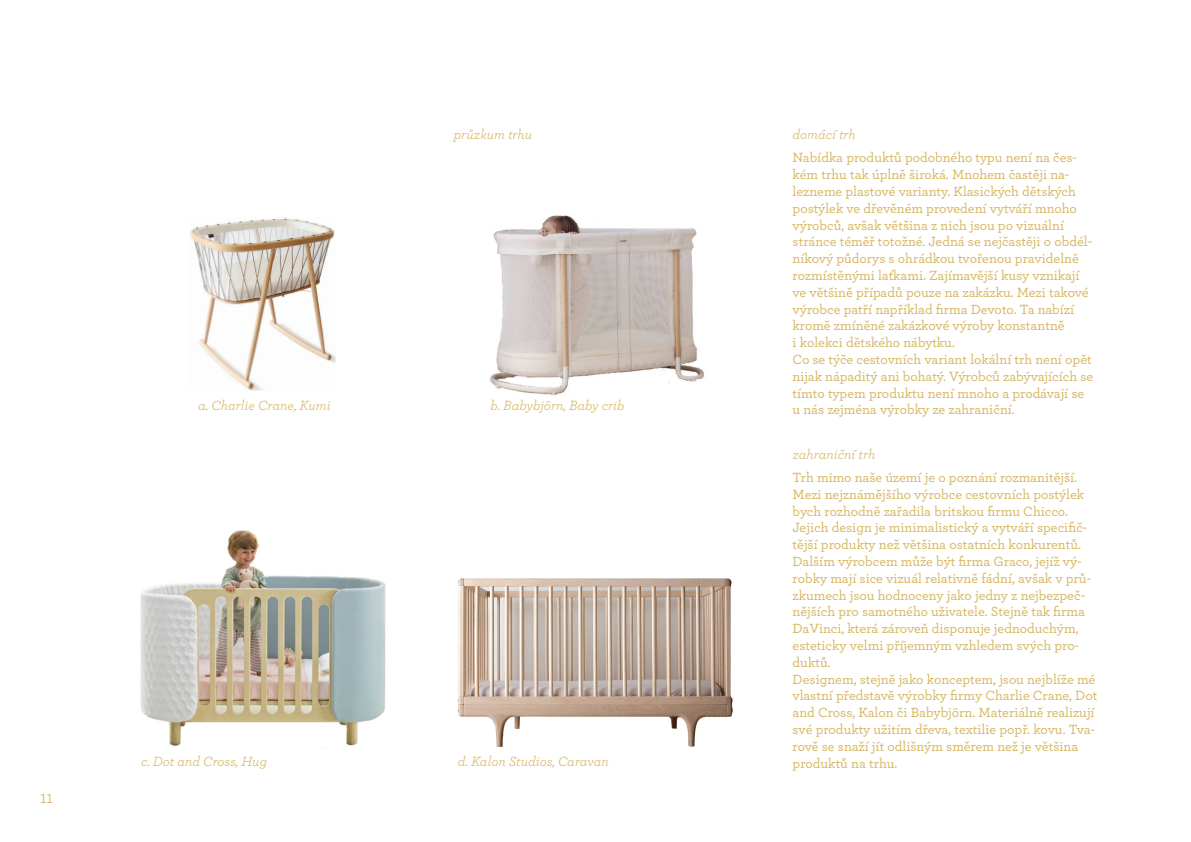
<style>
.page{position:relative;width:1191px;height:842px;background:#fff}
.page>*{position:absolute;margin:0;border:0;box-sizing:border-box;transform-origin:0 0}
.t1{font:18px "Archer";color:#d4b257}
.t2{font:500 14px/16.8px "Archer";color:#d6b55e}
.t3{font:italic 14px "Archer";color:#d6b55e}
</style>
<div class="page">
<img style="left:490px;top:215px;width:216px;height:181px">
<img style="left:140px;top:530px;width:246px;height:219px">
<img style="left:190px;top:217px;width:146px;height:174px">
<img style="left:457px;top:578px;width:276px;height:169px">
<p class="t1" style="left:40px;top:785px;width:15px">11</p>
<p class="t3" style="left:454px;top:124px;width:80px">průzkum trhu</p>
<p class="t3" style="left:792px;top:124px;width:65px">domácí trh</p>
<p class="t3" style="left:198px;top:395px;width:134px">a. Charlie Crane, Kumi</p>
<p class="t3" style="left:490px;top:395px;width:135px">b. Babybjörn, Baby crib</p>
<p class="t2" style="left:792px;top:149px;width:302px">Nabídka produktů podobného typu není na čes&shy;kém trhu tak úplně široká. Mnohem častěji na&shy;lezneme plastové varianty. Klasických dětských postýlek ve dřevěném provedení vytváří mnoho výrobců, avšak většina z nich jsou po vizuální stránce téměř totožné. Jedná se nejčastěji o obdél&shy;níkový půdorys s ohrádkou tvořenou pravidelně rozmístěnými laťkami. Zajímavější kusy vznikají ve většině případů pouze na zakázku. Mezi takové výrobce patří například firma Devoto. Ta nabízí kromě zmíněné zakázkové výroby konstantně<br>i kolekci dětského nábytku.<br>Co se týče cestovních variant lokální trh není opět nijak nápaditý ani bohatý. Výrobců zabývajících se tímto typem produktu není mnoho a prodávají se u nás zejména výrobky ze zahraniční.</p>
<p class="t3" style="left:792px;top:444px;width:84px">zahraniční trh</p>
<p class="t2" style="left:792px;top:468px;width:306px">Trh mimo naše území je o poznání rozmanitější.<br>Mezi nejznámějšího výrobce cestovních postýlek bych rozhodně zařadila britskou firmu Chicco.<br>Jejich design je minimalistický a vytváří specifič&shy;tější produkty než většina ostatních konkurentů.<br>Dalším výrobcem může být firma Graco, jejíž vý&shy;robky mají sice vizuál relativně fádní, avšak v prů&shy;zkumech jsou hodnoceny jako jedny z nejbezpeč&shy;nějších pro samotného uživatele. Stejně tak firma DaVinci, která zároveň disponuje jednoduchým, esteticky velmi příjemným vzhledem svých pro&shy;duktů.<br>Designem, stejně jako konceptem, jsou nejblíže mé vlastní představě výrobky firmy Charlie Crane, Dot and Cross, Kalon či Babybjörn. Materiálně realizují své produkty užitím dřeva, textilie popř. kovu. Tva&shy;rově se snaží jít odlišným směrem než je většina</p>
<p class="t3" style="left:141px;top:751px;width:127px">c. Dot and Cross, Hug</p>
<p class="t3" style="left:458px;top:751px;width:152px">d. Kalon Studios, Caravan</p>
<p class="t2" style="left:792px;top:754px;width:106px">produktů na trhu.</p>
</div>
